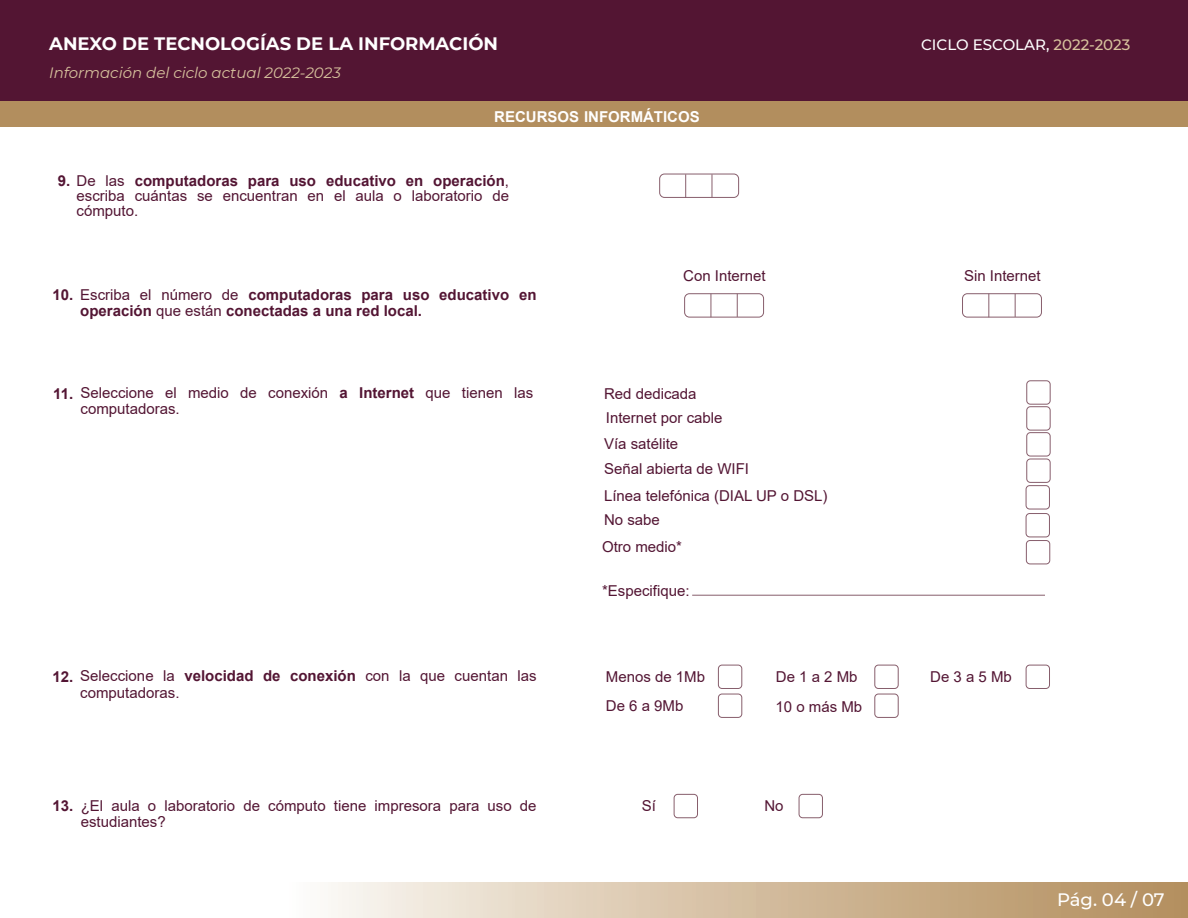
<style>
.page{position:relative;width:1188px;height:918px;background:#fff}
.page>*{position:absolute;margin:0;border:0;box-sizing:border-box;transform-origin:0 0}
.t1{font:700 18px "Montserrat";color:#fff}
.t2{font:500 18px "Montserrat";letter-spacing:-.005em;color:#fff}
.t3{font:15px/16.5px "Arial";color:#531533}
.t4{font:700 15px/16.5px "Arial";color:#531533}
.t5{font:italic 15px "Montserrat";color:#d7c29d}
.t6{font:500 15px "Montserrat";color:#fff}
.t7{font:700 15px "Arial";color:#fff}
.s1{font-weight:700}
.s2{color:#d7c29d}
.s3{font-weight:400}
</style>
<div class="page">
<div style="left:659px;top:174px;width:80px;height:24px;border:1px solid #875e6c;border-radius:5px"></div>
<div style="left:874px;top:665px;width:25px;height:24px;border:1px solid #875e6c;border-radius:4px"></div>
<div style="left:874px;top:694px;width:25px;height:24px;border:1px solid #875e6c;border-radius:4px"></div>
<div style="left:718px;top:665px;width:24px;height:24px;border:1px solid #875e6c;border-radius:4px"></div>
<div style="left:718px;top:694px;width:24px;height:24px;border:1px solid #875e6c;border-radius:4px"></div>
<div style="left:1026px;top:665px;width:24px;height:24px;border:1px solid #875e6c;border-radius:4px"></div>
<hr style="left:692px;top:595px;width:353px;height:1px;background:#875e6c">
<div style="left:1026px;top:380px;width:25px;height:25px;border:1px solid #875e6c;border-radius:4px"></div>
<div style="left:1026px;top:406px;width:25px;height:24px;border:1px solid #875e6c;border-radius:4px"></div>
<div style="left:1026px;top:432px;width:25px;height:24px;border:1px solid #875e6c;border-radius:4px"></div>
<div style="left:1026px;top:459px;width:25px;height:24px;border:1px solid #875e6c;border-radius:4px"></div>
<div style="left:1026px;top:540px;width:24px;height:24px;border:1px solid #875e6c;border-radius:4px"></div>
<div style="left:1026px;top:485px;width:24px;height:24px;border:1px solid #875e6c;border-radius:4px"></div>
<div style="left:1026px;top:513px;width:24px;height:24px;border:1px solid #875e6c;border-radius:4px"></div>
<div style="left:799px;top:794px;width:24px;height:24px;border:1px solid #875e6c;border-radius:4px"></div>
<div style="left:674px;top:794px;width:24px;height:24px;border:1px solid #875e6c;border-radius:4px"></div>
<div style="left:684px;top:293px;width:80px;height:24px;border:1px solid #875e6c;border-radius:5px"></div>
<div style="left:962px;top:293px;width:80px;height:24px;border:1px solid #875e6c;border-radius:5px"></div>
<div style="left:0;top:100px;width:1188px;height:27px;background:#b28e5e"></div>
<div style="left:285px;top:882px;width:903px;height:36px;background:linear-gradient(to right,#fcf9f5,#b18a57)"></div>
<div style="left:0;top:0;width:1188px;height:100px;background:#531533"></div>
<svg style="left:712px;top:174px;width:1px;height:24px"></svg>
<svg style="left:685px;top:174px;width:1px;height:24px"></svg>
<svg style="left:737px;top:294px;width:1px;height:23px"></svg>
<svg style="left:711px;top:294px;width:1px;height:23px"></svg>
<svg style="left:1015px;top:294px;width:1px;height:23px"></svg>
<svg style="left:988px;top:294px;width:1px;height:23px"></svg>
<p class="t1" style="left:49px;top:30px;width:450px">ANEXO DE TECNOLOGÍAS DE LA INFORMACIÓN</p>
<p class="t5" style="left:49px;top:63px;width:293px">Información del ciclo actual 2022-2023</p>
<p class="t7" style="left:494px;top:106px;width:207px">RECURSOS INFORMÁTICOS</p>
<p class="t3" style="left:77px;top:173px;width:434px;line-height:15px;text-align:justify;text-indent:-19px"><span class="s1">9.</span> De las <span class="s1">computadoras para uso educativo en operación</span>, escriba cuántas se encuentran en el aula o laboratorio de cómputo.</p>
<p class="t6" style="left:921px;top:34px;width:211px">CICLO ESCOLAR, <span class="s2">2022-2023</span></p>
<p class="t4" style="left:52px;top:287px;width:22px">10.</p>
<p class="t4" style="left:80px;top:287px;width:458px"><span class="s3">Escriba el número de</span> computadoras para uso educativo en operación <span class="s3">que están</span> conectadas a una red local.</p>
<p class="t4" style="left:53px;top:385px;width:22px">11.</p>
<p class="t3" style="left:81px;top:384px;width:454px">Seleccione el medio de conexión <span class="s1">a Internet</span> que tienen las computadoras.</p>
<p class="t3" style="left:683px;top:268px;width:84px">Con Internet</p>
<p class="t3" style="left:964px;top:268px;width:78px">Sin Internet</p>
<p class="t3" style="left:604px;top:385px;width:94px">Red dedicada</p>
<p class="t3" style="left:604px;top:405px;width:147px;line-height:25.3px">Internet por cable<br>Vía satélite<br>Señal abierta de WIFI</p>
<p class="t3" style="left:604px;top:483px;width:225px;line-height:24.5px">Línea telefónica (DIAL UP o DSL)<br>No sabe</p>
<p class="t3" style="left:602px;top:539px;width:82px">Otro medio*</p>
<p class="t3" style="left:602px;top:582px;width:89px">*Especifique:</p>
<p class="t4" style="left:52px;top:668px;width:22px">12.</p>
<p class="t3" style="left:80px;top:668px;width:458px">Seleccione la <span class="s1">velocidad de conexión</span> con la que cuentan las computadoras.</p>
<p class="t3" style="left:775px;top:662px;width:88px;line-height:30.3px">De 1 a 2 Mb<br>10 o más Mb</p>
<p class="t3" style="left:606px;top:662px;width:101px;line-height:29px">Menos de 1Mb<br>De 6 a 9Mb</p>
<p class="t3" style="left:930px;top:668px;width:83px">De 3 a 5 Mb</p>
<p class="t4" style="left:52px;top:798px;width:22px">13.</p>
<p class="t3" style="left:81px;top:797px;width:457px">¿El aula o laboratorio de cómputo tiene impresora para uso de estudiantes?</p>
<p class="t3" style="left:642px;top:797px;width:16px">Sí</p>
<p class="t3" style="left:764px;top:797px;width:21px">No</p>
<p class="t2" style="left:1057px;top:887px;width:109px">Pág. 04 / 07</p>
</div>
